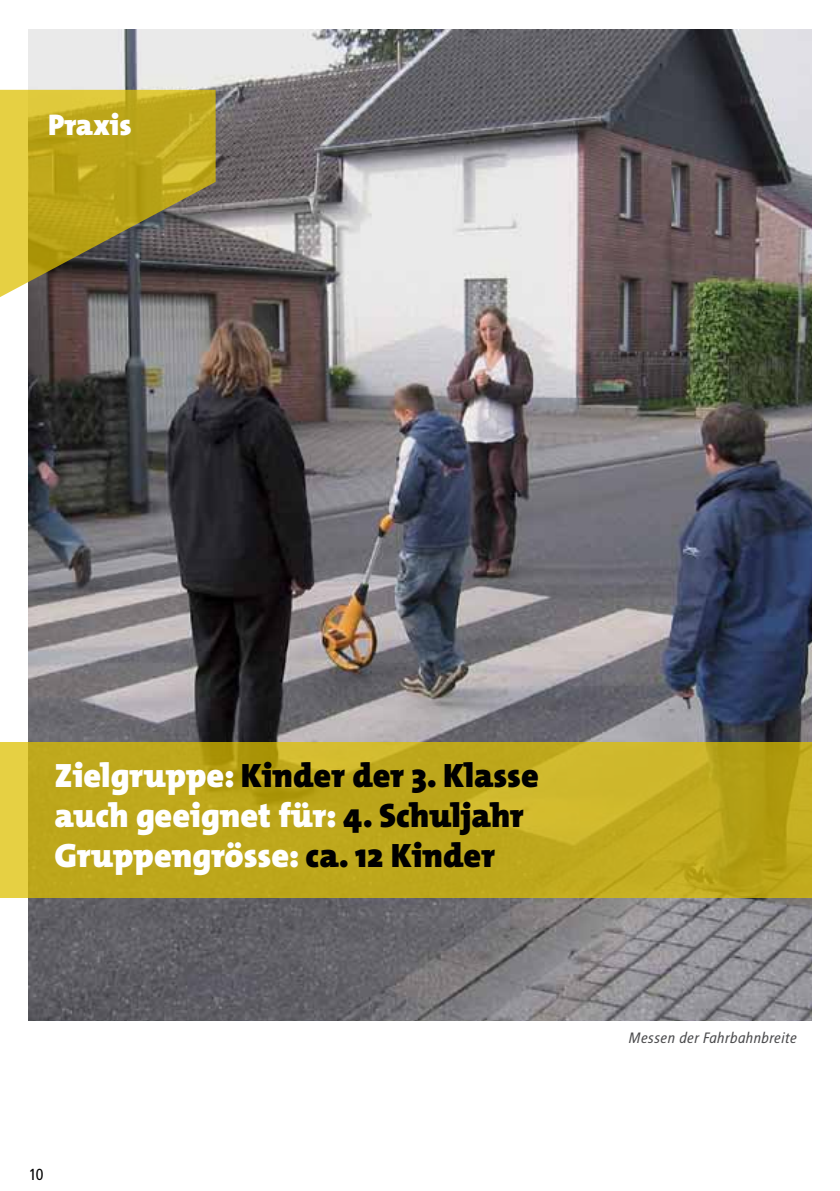
<style>
.page{position:relative;width:840px;height:1191px;background:#fff}
.page>*{position:absolute;margin:0;border:0;box-sizing:border-box;transform-origin:0 0}
.t1{font:900 34px/40px "The Mix";color:#fff}
.t2{font:900 30px "The Mix";color:#fff}
.t3{font:16px "Transit";color:#000}
.t4{font:italic 15px "Transit";color:#4d4d4f}
.s1{color:#000}
</style>
<div class="page">
<img style="left:28px;top:29px;width:783px;height:991px">
<svg style="left:0;top:90px;width:215px;height:216px"></svg>
<svg style="left:0;top:741px;width:810px;height:156px;fill:#bea81c"></svg>
<p class="t2" style="left:48px;top:99px;width:85px">Praxis</p>
<p class="t1" style="left:54px;top:755px;width:485px">Zielgruppe: <span class="s1">Kinder der 3. Klasse </span>auch geeignet für: <span class="s1">4. Schuljahr<br></span>Gruppengrösse: <span class="s1">ca. 12 Kinder</span></p>
<p class="t3" style="left:29px;top:1165px;width:16px">10</p>
<p class="t4" style="left:628px;top:1029px;width:170px">Messen der Fahrbahnbreite</p>
</div>
